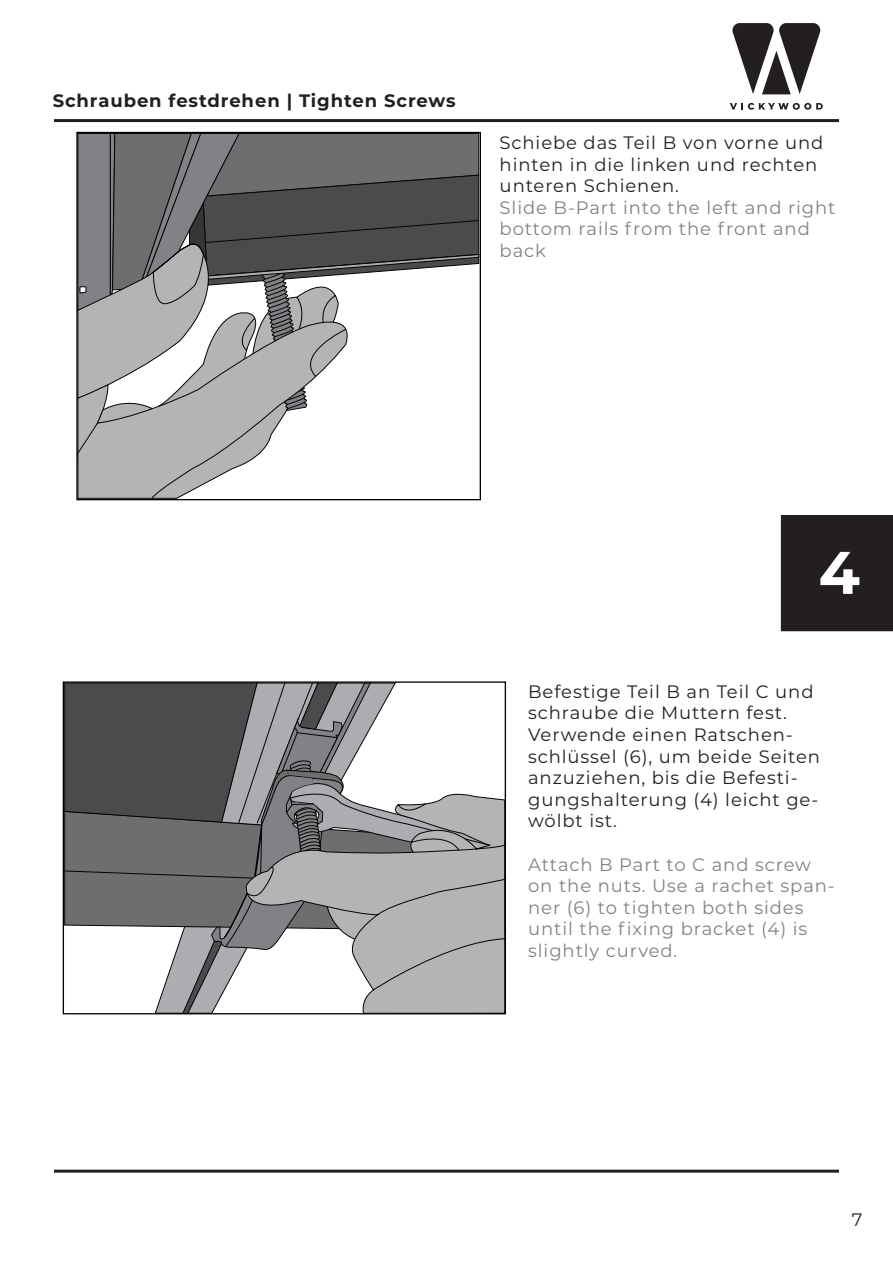
<style>
.page{position:relative;width:893px;height:1263px;background:#fff}
.page>*{position:absolute;margin:0;border:0;box-sizing:border-box;transform-origin:0 0}
.t1{font:700 60px "Montserrat";color:#fff}
.t2{font:18px/21.6px "Montserrat";letter-spacing:.05em;color:#231f20}
.t3{font:18px/21.6px "Montserrat";letter-spacing:.05em;color:#808285}
.t4{font:700 18px "Montserrat";letter-spacing:.05em;color:#231f20}
</style>
<div class="page">
<hr style="left:54px;top:119px;width:785px;height:3px;background:#231f20">
<hr style="left:54px;top:1170px;width:785px;height:3px;background:#231f20">
<svg style="left:730px;top:103px;width:93px;height:7px"></svg>
<svg style="left:732px;top:23px;width:89px;height:71px"></svg>
<svg style="left:78px;top:134px;width:401px;height:364px"></svg>
<div style="left:76px;top:132px;width:405px;height:368px;border:1px solid #030303"></div>
<svg style="left:65px;top:683px;width:439px;height:329px"></svg>
<div style="left:63px;top:681px;width:443px;height:333px;border:1px solid #030303"></div>
<div style="left:781px;top:515px;width:112px;height:116px;background:#231f20"></div>
<p class="t4" style="left:53px;top:87px;width:405px">Schrauben festdrehen | Tighten Screws</p>
<p class="t2" style="left:500px;top:131px;width:325px">Schiebe das Teil B von vorne und hinten in die linken und rechten unteren Schienen.</p>
<p class="t3" style="left:500px;top:196px;width:337px">Slide B-Part into the left and right bottom rails from the front and back</p>
<p class="t1" style="left:819px;top:529px;width:43px">4</p>
<p class="t2" style="left:528px;top:680px;width:293px">Befestige Teil B an Teil C und schraube die Muttern fest.<br>Verwende einen Ratschen&shy;schlüssel (6), um beide Seiten anzuziehen, bis die Befesti&shy;gungshalterung (4) leicht ge&shy;wölbt ist.</p>
<p class="t3" style="left:528px;top:853px;width:308px">Attach B Part to C and screw on the nuts. Use a rachet span&shy;ner (6) to tighten both sides until the fixing bracket (4) is slightly curved.</p>
<p class="t2" style="left:852px;top:1208px;width:12px">7</p>
</div>
